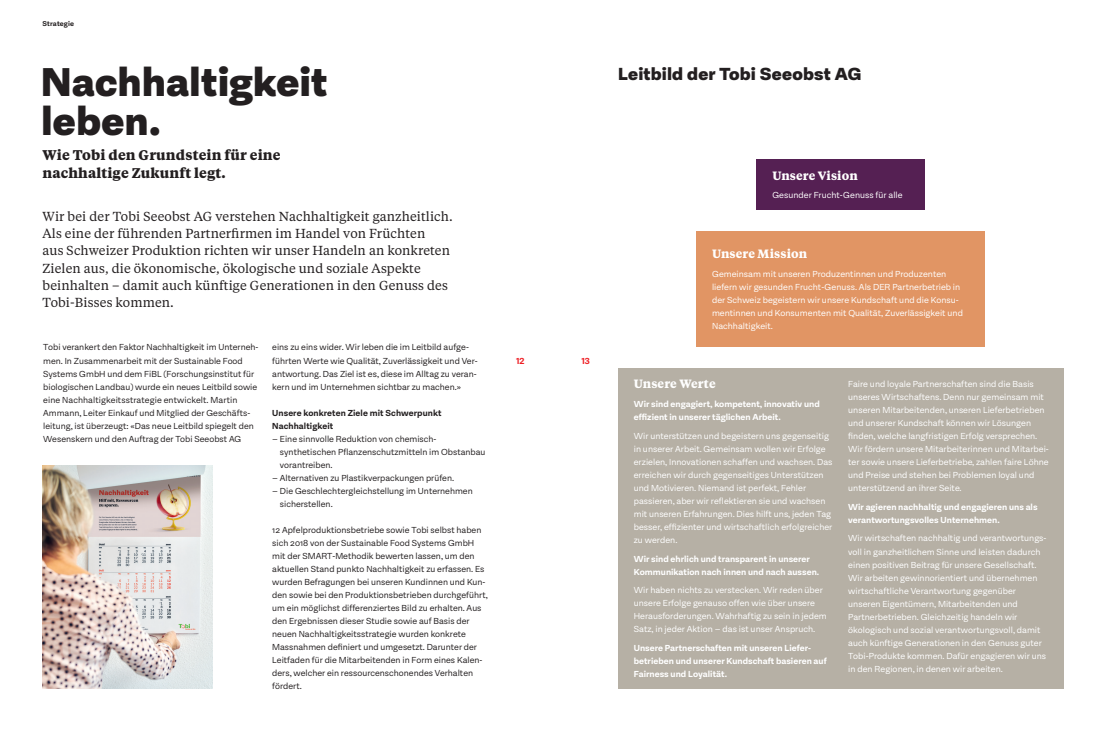
<style>
.page{position:relative;width:1106px;height:738px;background:#fff}
.page>*{position:absolute;margin:0;border:0;box-sizing:border-box;transform-origin:0 0}
.Grosstitel_46{font:900 46px "Equitan Sans";letter-spacing:.005em;color:#231f20}
.Grosstitel_46-2{font:900 20px "Equitan Sans";letter-spacing:.01em;color:#231f20}
.Untertitel_Tiempos_1{font:700 14px/18px "Tiempos Text";letter-spacing:.01em;color:#231f20}
.Lead_13_17{font:13px/17px "Tiempos Text";letter-spacing:.005em;color:#231f20}
.Untertitel_Tiempos_1-2{font:700 12px "Tiempos Text";letter-spacing:.01em;color:#fff}
.Untertitel_Tiempos_1-3{font:10px/13px "Equitan Sans";letter-spacing:.005em;color:#fff}
.Grundtext_10_13{font:10px/13px "Equitan Sans";letter-spacing:.005em;color:#231f20}
.Untertitel_Tiempos_1-4{font:700 10px/13px "Equitan Sans";letter-spacing:.005em;color:#fff}
.Grundtext_10_13-2{font:700 10px/13px "Equitan Sans";letter-spacing:.01em;color:#231f20}
.t1{font:700 10px "Equitan Sans";color:#ee1d23}
.t2{font:700 8px "Equitan Sans";letter-spacing:.015em;color:#231f20}
</style>
<div class="page">
<div style="left:756px;top:159px;width:169px;height:50px;background:#552053"></div>
<div style="left:696px;top:231px;width:289px;height:115px;background:#e19564"></div>
<div style="left:618px;top:367px;width:445px;height:321px;background:#b6b0a5"></div>
<img style="left:43px;top:465px;width:169px;height:223px">
<p class="t2" style="left:43px;top:19px;width:33px">Strategie</p>
<p class="Grosstitel_46" style="left:41px;top:56px;width:288px">Nachhaltigkeit</p>
<p class="Grosstitel_46" style="left:41px;top:95px;width:121px">leben.</p>
<p class="Untertitel_Tiempos_1" style="left:43px;top:145px;width:240px">Wie Tobi den Grundstein für eine nachhaltige Zukunft legt.</p>
<p class="Lead_13_17" style="left:43px;top:207px;width:412px">Wir bei der Tobi Seeobst AG verstehen Nachhaltigkeit ganzheitlich.<br>Als eine der führenden Partnerfirmen im Handel von Früchten<br>aus Schweizer Produktion richten wir unser Handeln an konkreten Zielen aus, die ökonomische, ökologische und soziale Aspekte beinhalten – damit auch künftige Generationen in den Genuss des Tobi-Bisses kommen.</p>
<p class="Grundtext_10_13" style="left:43px;top:340px;width:217px">Tobi verankert den Faktor Nachhaltigkeit im Unterneh&shy;men. In Zusammenarbeit mit der Sustainable Food Systems GmbH und dem FiBL (Forschungsinstitut für biologischen Landbau) wurde ein neues Leitbild sowie eine Nachhaltigkeitsstrategie entwickelt. Martin Ammann, Leiter Einkauf und Mitglied der Geschäfts&shy;leitung, ist überzeugt: «Das neue Leitbild spiegelt den Wesenskern und den Auftrag der Tobi Seeobst AG</p>
<p class="Grundtext_10_13" style="left:272px;top:340px;width:207px">eins zu eins wider. Wir leben die im Leitbild aufge&shy;führten Werte wie Qualität, Zuverlässigkeit und Ver&shy;antwortung. Das Ziel ist es, diese im Alltag zu veran&shy;kern und im Unternehmen sichtbar zu machen.»</p>
<p class="Grundtext_10_13-2" style="left:272px;top:405px;width:171px">Unsere konkreten Ziele mit Schwerpunkt<br>Nachhaltigkeit</p>
<p class="Grundtext_10_13" style="left:280px;top:431px;width:207px;text-indent:-8px">– Eine sinnvolle Reduktion von chemisch&shy;synthetischen Pflanzenschutzmitteln im Obstanbau vorantreiben.</p>
<p class="Grundtext_10_13" style="left:272px;top:470px;width:183px">– Alternativen zu Plastikverpackungen prüfen.</p>
<p class="Grundtext_10_13" style="left:280px;top:483px;width:194px;text-indent:-8px">– Die Geschlechtergleichstellung im Unternehmen sicherstellen.</p>
<p class="Grundtext_10_13" style="left:272px;top:522px;width:217px">12 Apfelproduktionsbetriebe sowie Tobi selbst haben sich 2018 von der Sustainable Food Systems GmbH mit der SMART-Methodik bewerten lassen, um den aktuellen Stand punkto Nachhaltigkeit zu erfassen. Es wurden Befragungen bei unseren Kundinnen und Kun&shy;den sowie bei den Produktionsbetrieben durchgeführt, um ein möglichst differenziertes Bild zu erhalten. Aus den Ergebnissen dieser Studie sowie auf Basis der neuen Nachhaltigkeitsstrategie wurden konkrete Massnahmen definiert und umgesetzt. Darunter der Leitfaden für die Mitarbeitenden in Form eines Kalen&shy;ders, welcher ein ressourcenschonendes Verhalten fördert.</p>
<p class="t1" style="left:516px;top:354px;width:10px">12</p>
<p class="t1" style="left:581px;top:354px;width:10px">13</p>
<p class="Grosstitel_46-2" style="left:618px;top:63px;width:245px">Leitbild der Tobi Seeobst AG</p>
<p class="Untertitel_Tiempos_1-2" style="left:772px;top:167px;width:87px">Unsere Vision</p>
<p class="Untertitel_Tiempos_1-3" style="left:772px;top:188px;width:132px">Gesunder Frucht-Genuss für alle</p>
<p class="Untertitel_Tiempos_1-2" style="left:712px;top:245px;width:97px">Unsere Mission</p>
<p class="Untertitel_Tiempos_1-3" style="left:712px;top:267px;width:252px">Gemeinsam mit unseren Produzentinnen und Produzenten liefern wir gesunden Frucht-Genuss. Als DER Partnerbetrieb in der Schweiz begeistern wir unsere Kundschaft und die Konsu&shy;mentinnen und Konsumenten mit Qualität, Zuverlässigkeit und Nachhaltigkeit.</p>
<p class="Untertitel_Tiempos_1-2" style="left:634px;top:375px;width:83px">Unsere Werte</p>
<p class="Untertitel_Tiempos_1-4" style="left:634px;top:397px;width:187px">Wir sind engagiert, kompetent, innovativ und effizient in unserer täglichen Arbeit.</p>
<p class="Untertitel_Tiempos_1-3" style="left:634px;top:428px;width:200px">Wir unterstützen und begeistern uns gegenseitig in unserer Arbeit. Gemeinsam wollen wir Erfolge erzielen, Innovationen schaffen und wachsen. Das erreichen wir durch gegenseitiges Unterstützen und Motivieren. Niemand ist perfekt, Fehler passieren, aber wir reflektieren sie und wachsen mit unseren Erfahrungen. Dies hilft uns, jeden Tag besser, effizienter und wirtschaftlich erfolgreicher zu werden.</p>
<p class="Untertitel_Tiempos_1-4" style="left:634px;top:551px;width:187px">Wir sind ehrlich und transparent in unserer<br>Kommunikation nach innen und nach aussen.</p>
<p class="Untertitel_Tiempos_1-3" style="left:634px;top:583px;width:194px">Wir haben nichts zu verstecken. Wir reden über unsere Erfolge genauso offen wie über unsere Herausforderungen. Wahrhaftig zu sein in jedem Satz, in jeder Aktion – das ist unser Anspruch.</p>
<p class="Untertitel_Tiempos_1-4" style="left:634px;top:641px;width:194px">Unsere Partnerschaften mit unseren Liefer&shy;betrieben und unserer Kundschaft basieren auf<br>Fairness und Loyalität.</p>
<p class="Untertitel_Tiempos_1-3" style="left:848px;top:377px;width:202px">Faire und loyale Partnerschaften sind die Basis unseres Wirtschaftens. Denn nur gemeinsam mit unseren Mitarbeitenden, unseren Lieferbetrieben und unserer Kundschaft können wir Lösungen finden, welche langfristigen Erfolg versprechen.<br>Wir fördern unsere Mitarbeiterinnen und Mitarbei&shy;ter sowie unsere Lieferbetriebe, zahlen faire Löhne und Preise und stehen bei Problemen loyal und unterstützend an ihrer Seite.</p>
<p class="Untertitel_Tiempos_1-4" style="left:848px;top:499px;width:191px">Wir agieren nachhaltig und engagieren uns als verantwortungsvolles Unternehmen.</p>
<p class="Untertitel_Tiempos_1-3" style="left:848px;top:531px;width:200px">Wir wirtschaften nachhaltig und verantwortungs&shy;voll in ganzheitlichem Sinne und leisten dadurch einen positiven Beitrag für unsere Gesellschaft.<br>Wir arbeiten gewinnorientiert und übernehmen wirtschaftliche Verantwortung gegenüber unseren Eigentümern, Mitarbeitenden und Partnerbetrieben. Gleichzeitig handeln wir ökologisch und sozial verantwortungsvoll, damit auch künftige Generationen in den Genuss guter Tobi-Produkte kommen. Dafür engagieren wir uns in den Regionen, in denen wir arbeiten.</p>
</div>
